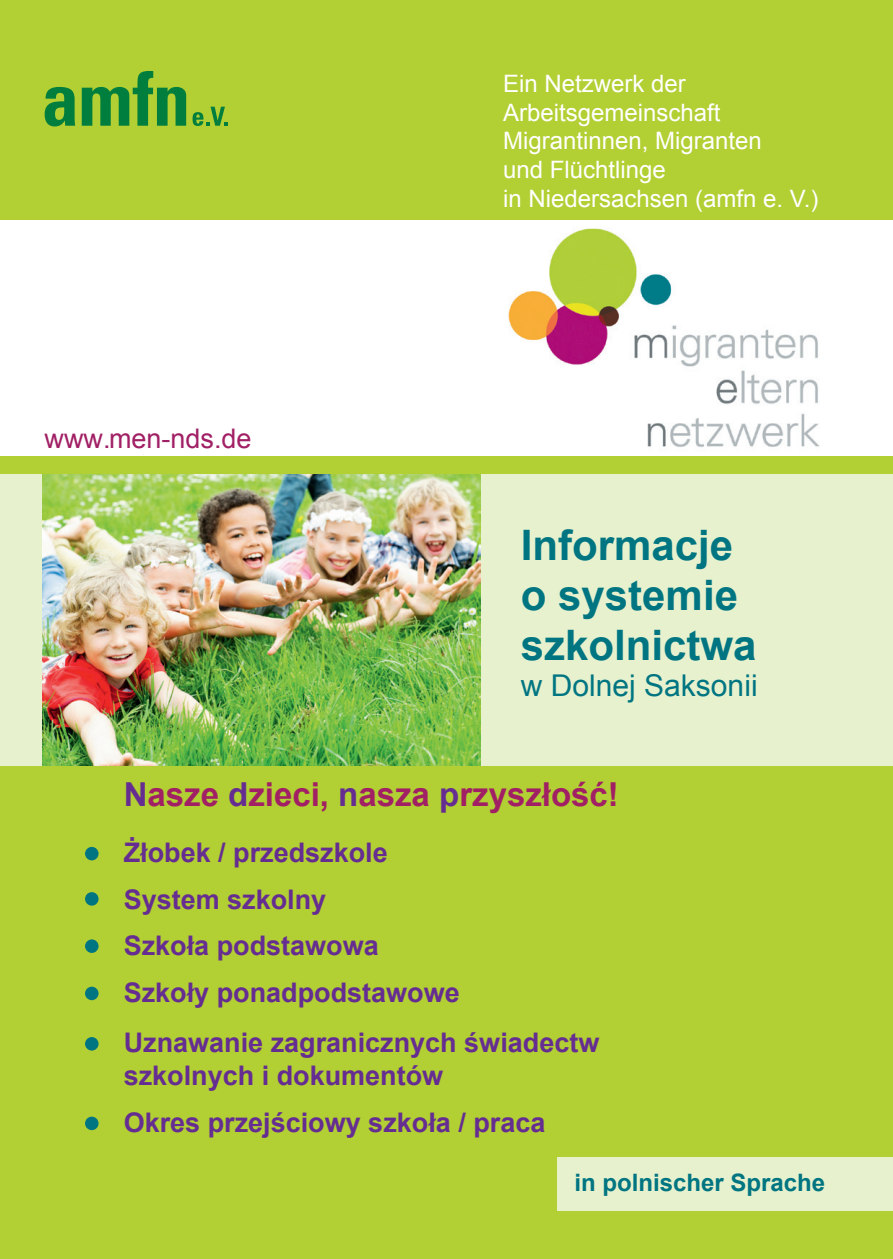
<style>
.page{position:relative;width:893px;height:1259px;background:#b2cf33}
.page>*{position:absolute;margin:0;border:0;box-sizing:border-box;transform-origin:0 0}
.t1{font:700 42px/50.4px "Arial";color:#007582}
.t2{font:700 33px "Arial";color:#a11f64}
.t3{font:30px "Arial";color:#007582}
.t4{font:700 27px/46.8px "Arial";color:#652d91}
.t5{font:27px "Arial";color:#a11f64}
.t6{font:24px/28.8px "Arial";color:#fff}
.t7{font:700 24px "Arial";color:#007582}
.s1{color:#652d91}
</style>
<div class="page">
<div style="left:0;top:474px;width:893px;height:291px;background:#e7f1ce"></div>
<div style="left:0;top:220px;width:893px;height:235px;background:#fff"></div>
<svg style="left:45px;top:87px;width:30px;height:39px"></svg>
<svg style="left:82px;top:71px;width:104px;height:55px"></svg>
<svg style="left:193px;top:107px;width:35px;height:19px"></svg>
<div style="left:558px;top:1157px;width:335px;height:53px;background:#e7f1ce"></div>
<div style="left:85px;top:892px;width:14px;height:13px;background:#007582;border-radius:50%"></div>
<div style="left:85px;top:1037px;width:14px;height:13px;background:#007582;border-radius:50%"></div>
<div style="left:85px;top:986px;width:14px;height:14px;background:#007582;border-radius:50%"></div>
<div style="left:85px;top:939px;width:14px;height:14px;background:#007582;border-radius:50%"></div>
<div style="left:85px;top:847px;width:14px;height:13px;background:#007582;border-radius:50%"></div>
<div style="left:85px;top:1116px;width:14px;height:14px;background:#007582;border-radius:50%"></div>
<img style="left:43px;top:474px;width:437px;height:291px">
<img style="left:508px;top:228px;width:312px;height:219px">
<p class="t5" style="left:45px;top:421px;width:209px">www.men-nds.de</p>
<p class="t6" style="left:503px;top:69px;width:317px">Ein Netzwerk der<br>Arbeitsgemeinschaft<br>Migrantinnen, Migranten<br>und Flüchtlinge<br>in Niedersachsen (amfn e. V.)</p>
<h1 class="t1" style="left:521px;top:521px;width:237px">Informacje o systemie szkolnictwa</h1>
<p class="t3" style="left:521px;top:666px;width:238px">w Dolnej Saksonii</p>
<p class="t2" style="left:124px;top:773px;width:497px"><span class="s1">N</span>asze <span class="s1">d</span>zieci, <span class="s1">n</span>asza <span class="s1">p</span>rzyszłość!</p>
<p class="t4" style="left:124px;top:830px;width:338px">Żłobek / przedszkole<br>System szkolny<br>Szkoła podstawowa<br>Szkoły ponadpodstawowe</p>
<p class="t4" style="left:124px;top:1027px;width:477px;line-height:32.4px">Uznawanie zagranicznych świadectw szkolnych i dokumentów</p>
<p class="t4" style="left:124px;top:1100px;width:423px">Okres przejściowy szkoła / praca</p>
<p class="t7" style="left:574px;top:1167px;width:252px">in polnischer Sprache</p>
</div>
